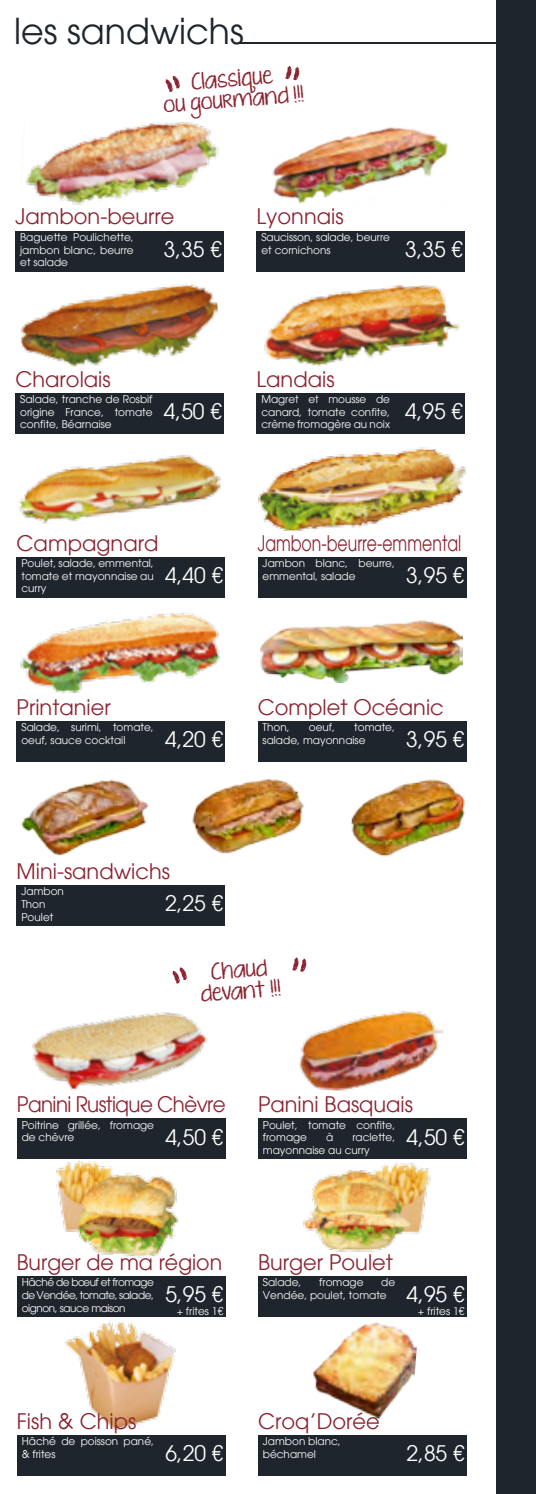
<style>
.page{position:relative;width:536px;height:1494px;background:#fff}
.page>*{position:absolute;margin:0;border:0;box-sizing:border-box;transform-origin:0 0}
.t1{font:35px "Avant Garde";color:#1e252c}
.t2{font:21px "Avant Garde";color:#8b2331}
.t3{font:21px "Avant Garde";color:#fff}
.t4{font:21px "Avant Garde";color:#8b2331;scale:.75 1}
.t5{font:21px "Avant Garde";letter-spacing:-.03em;color:#8b2331;scale:.95 1}
.t6{font:17.5px/21px "KG Ten Thousand Reasons";color:#8b2331;text-align:center}
.t7{font:10.5px/12.6px "Avant Garde";color:#fff}
</style>
<div class="page">
<img style="left:64px;top:1321px;width:112px;height:108px">
<img style="left:313px;top:1322px;width:104px;height:97px">
<div style="left:496px;top:0;width:40px;height:1493px;background:#1e252c"></div>
<hr style="left:239px;top:42px;width:259px;height:2px;background:#1e252c">
<div style="left:15px;top:230px;width:209px;height:41px;background:#1e252c"></div>
<img style="left:26px;top:122px;width:193px;height:83px">
<div style="left:256px;top:230px;width:209px;height:41px;background:#1e252c"></div>
<img style="left:272px;top:127px;width:177px;height:77px">
<div style="left:15px;top:392px;width:209px;height:41px;background:#1e252c"></div>
<img style="left:20px;top:284px;width:198px;height:83px">
<div style="left:256px;top:392px;width:209px;height:41px;background:#1e252c"></div>
<img style="left:264px;top:285px;width:196px;height:82px">
<div style="left:17px;top:556px;width:208px;height:41px;background:#1e252c"></div>
<img style="left:18px;top:455px;width:204px;height:69px">
<div style="left:258px;top:556px;width:208px;height:41px;background:#1e252c"></div>
<img style="left:258px;top:448px;width:208px;height:83px">
<div style="left:17px;top:720px;width:208px;height:41px;background:#1e252c"></div>
<img style="left:20px;top:613px;width:200px;height:81px">
<div style="left:258px;top:720px;width:208px;height:41px;background:#1e252c"></div>
<img style="left:260px;top:620px;width:203px;height:62px">
<div style="left:17px;top:884px;width:208px;height:41px;background:#1e252c"></div>
<img style="left:21px;top:779px;width:128px;height:77px">
<img style="left:192px;top:778px;width:112px;height:76px">
<img style="left:350px;top:779px;width:115px;height:77px">
<div style="left:17px;top:1117px;width:209px;height:41px;background:#1e252c"></div>
<img style="left:32px;top:1012px;width:176px;height:79px">
<div style="left:258px;top:1117px;width:209px;height:41px;background:#1e252c"></div>
<img style="left:299px;top:1010px;width:145px;height:81px">
<div style="left:17px;top:1275px;width:209px;height:41px;background:#1e252c"></div>
<img style="left:25px;top:1158px;width:184px;height:100px">
<div style="left:258px;top:1275px;width:209px;height:41px;background:#1e252c"></div>
<img style="left:274px;top:1158px;width:184px;height:94px">
<div style="left:17px;top:1434px;width:209px;height:41px;background:#1e252c"></div>
<div style="left:258px;top:1434px;width:209px;height:41px;background:#1e252c"></div>
<h1 class="t1" style="left:14px;top:10px;width:231px">les sandwichs</h1>
<h3 class="t6" style="left:161px;top:75px;width:142px;rotate:-5deg">Classique<br>ou gourmand !!!</h3>
<h2 class="t2" style="left:256px;top:204px;width:89px">Lyonnais</h2>
<h2 class="t2" style="left:15px;top:204px;width:161px">Jambon-beurre</h2>
<h2 class="t3" style="left:164px;top:237px;width:60px">3,35 €</h2>
<p class="t7" style="left:261px;top:231px;width:130px">Saucisson, salade, beurre et cornichons</p>
<p class="t7" style="left:20px;top:231px;width:115px;text-align:justify">Baguette Poulichette, jambon blanc, beurre et salade</p>
<h2 class="t3" style="left:405px;top:237px;width:60px">3,35 €</h2>
<h2 class="t2" style="left:15px;top:366px;width:97px">Charolais</h2>
<p class="t7" style="left:20px;top:393px;width:134px;text-align:justify">Salade, tranche de Rosbif origine France, tomate confite, Béarnaise</p>
<h2 class="t2" style="left:256px;top:366px;width:79px">Landais</h2>
<h2 class="t3" style="left:164px;top:399px;width:60px">4,50 €</h2>
<p class="t7" style="left:261px;top:393px;width:130px;text-align:justify">Magret et mousse de canard, tomate confite, crème fromagère au noix</p>
<h2 class="t3" style="left:405px;top:399px;width:60px">4,95 €</h2>
<h2 class="t2" style="left:17px;top:530px;width:143px">Campagnard</h2>
<p class="t7" style="left:21px;top:557px;width:134px;text-align:justify">Poulet, salade, emmental, tomate et mayonnaise au curry</p>
<h2 class="t4" style="left:258px;top:530px;width:273px">Jambon-beurre-emmental</h2>
<h2 class="t3" style="left:406px;top:563px;width:60px">3,95 €</h2>
<h2 class="t3" style="left:165px;top:563px;width:60px">4,40 €</h2>
<p class="t7" style="left:263px;top:557px;width:134px">Jambon blanc, beurre, emmental, salade</p>
<h2 class="t2" style="left:17px;top:694px;width:96px">Printanier</h2>
<p class="t7" style="left:21px;top:721px;width:134px">Salade, surimi, tomate, oeuf, sauce cocktail</p>
<h2 class="t3" style="left:165px;top:727px;width:60px">4,20 €</h2>
<h2 class="t2" style="left:258px;top:694px;width:188px">Complet Océanic</h2>
<h2 class="t3" style="left:406px;top:727px;width:60px">3,95 €</h2>
<p class="t7" style="left:263px;top:721px;width:29px">Thon,</p>
<p class="t7" style="left:309px;top:721px;width:28px">oeuf,</p>
<p class="t7" style="left:263px;top:721px;width:134px;text-indent:92px">tomate, salade, mayonnaise</p>
<h2 class="t2" style="left:17px;top:858px;width:155px">Mini-sandwichs</h2>
<h2 class="t3" style="left:165px;top:891px;width:60px">2,25 €</h2>
<p class="t7" style="left:21px;top:885px;width:44px">Jambon<br>Thon<br>Poulet</p>
<h3 class="t6" style="left:198px;top:964px;width:82px;rotate:-5deg">Chaud devant !!!</h3>
<h2 class="t5" style="left:17px;top:1091px;width:221px">Panini Rustique Chèvre</h2>
<h2 class="t3" style="left:165px;top:1124px;width:60px">4,50 €</h2>
<p class="t7" style="left:263px;top:1118px;width:134px">Poulet, tomate confite, fromage</p>
<h2 class="t2" style="left:258px;top:1091px;width:156px">Panini Basquais</h2>
<h2 class="t3" style="left:406px;top:1124px;width:60px">4,50 €</h2>
<p class="t7" style="left:22px;top:1118px;width:134px">Poitrine grillée, fromage de chèvre</p>
<p class="t7" style="left:263px;top:1131px;width:134px;text-indent:89px">raclette, mayonnaise au curry</p>
<p class="t7" style="left:326px;top:1131px;width:9px">à</p>
<h2 class="t2" style="left:17px;top:1249px;width:207px">Burger de ma région</h2>
<h2 class="t3" style="left:165px;top:1281px;width:60px">5,95 €</h2>
<p class="t7" style="left:177px;top:1304px;width:48px">+ frites 1€</p>
<p class="t7" style="left:22px;top:1276px;width:134px;text-align:justify">Hâché de bœuf et fromage de Vendée, tomate, salade, oignon, sauce maison</p>
<h2 class="t2" style="left:258px;top:1249px;width:136px">Burger Poulet</h2>
<p class="t7" style="left:263px;top:1276px;width:40px">Salade,</p>
<p class="t7" style="left:319px;top:1276px;width:46px">fromage</p>
<p class="t7" style="left:263px;top:1276px;width:134px;text-indent:118px">de<br>Vendée, poulet, tomate</p>
<h2 class="t3" style="left:406px;top:1281px;width:60px">4,95 €</h2>
<p class="t7" style="left:418px;top:1304px;width:48px">+ frites 1€</p>
<h2 class="t2" style="left:17px;top:1407px;width:121px">Fish &amp; Chips</h2>
<p class="t7" style="left:22px;top:1434px;width:134px">Hâché de poisson pané, &amp; frites</p>
<h2 class="t2" style="left:258px;top:1407px;width:123px">Croq’Dorée</h2>
<h2 class="t3" style="left:165px;top:1440px;width:60px">6,20 €</h2>
<p class="t7" style="left:263px;top:1434px;width:79px">Jambon blanc, béchamel</p>
<h2 class="t3" style="left:406px;top:1440px;width:60px">2,85 €</h2>
</div>
